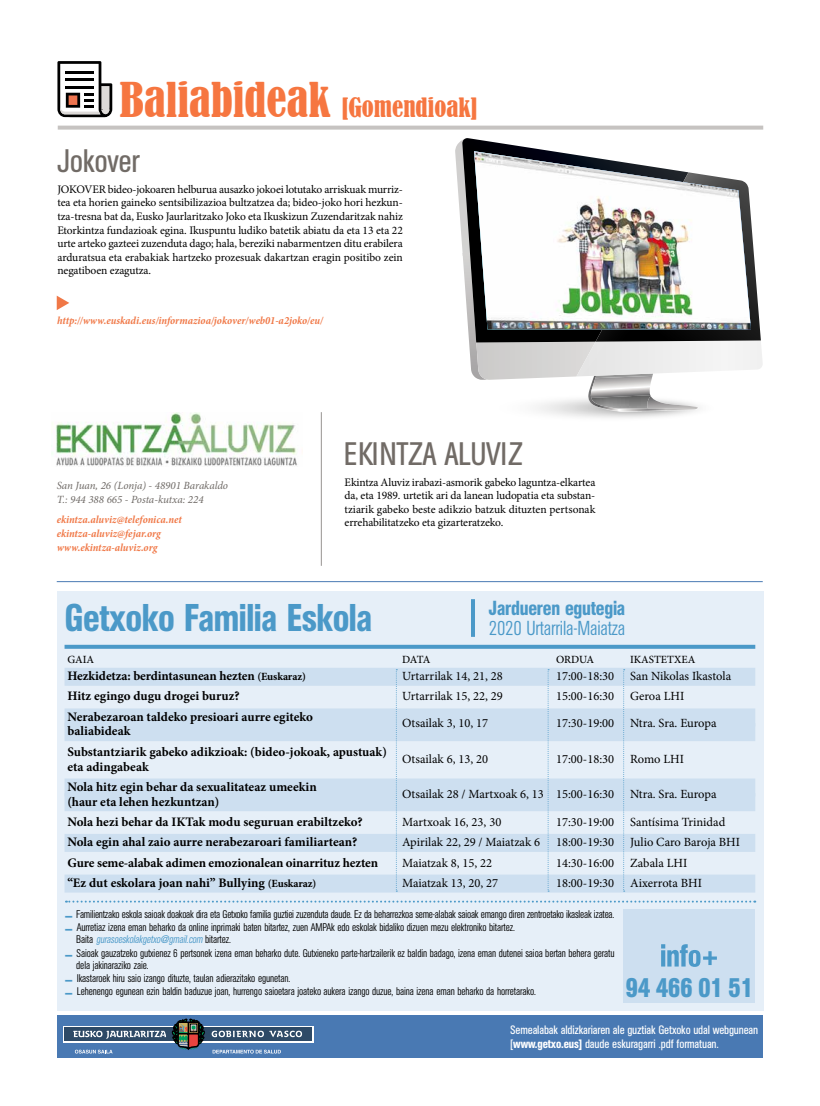
<style>
.page{position:relative;width:820px;height:1106px;background:#fff}
.page>*{position:absolute;margin:0;border:0;box-sizing:border-box;transform-origin:0 0}
.t1{font:500 condensed 38px "AK12";color:#4b99c8}
.t2{font:condensed 32px "AK12";color:#716b66}
.t3{font:700 condensed 27px "AK12";letter-spacing:-.01em;color:#4b99c8;scale:.9 1}
.t4{font:condensed 25px "Bernard";color:#f67640}
.t5{font:300 condensed 20px "AK12";color:#4b99c8}
.t6{font:500 condensed 20px "AK12";color:#4b99c8}
.t7{font:700 13px/14.7px "Minion Pro";color:#000}
.t8{font:12.5px "Minion Pro";color:#000}
.t9{font:condensed 12px/14px "AK12";color:#fff}
.t10{font:11.5px/13.5px "Minion Pro";letter-spacing:-.01em;color:#000;text-align:justify}
.t11{font:300 condensed 11px/12px "AK12";color:#000}
.t12{font:italic 700 condensed 11px/14px "Minion Pro";color:#f07847}
.t13{font:italic 11px/14px "Minion Pro";color:#6f6a66}
.t14{font:500 11px "Minion Pro";letter-spacing:-.005em;color:#000}
.s1{font-size:45px}
.s2{font-size:11px}
.s3{font-weight:700;font-stretch:expanded;color:#4b99c8}
.s4{font-style:italic;color:#4b99c8}
.s5{font-family:"Frutiger";font-weight:400;font-style:italic;color:#4b99c8}
.s6{font-weight:500}
</style>
<div class="page">
<div style="left:57px;top:1015px;width:705px;height:42px;background:#4979b3"></div>
<svg style="left:212px;top:1049px;width:69px;height:4px"></svg>
<svg style="left:75px;top:1049px;width:37px;height:4px"></svg>
<svg style="left:63px;top:1026px;width:250px;height:16px"></svg>
<div style="left:65px;top:1027px;width:247px;height:13px;background:#2e4a67"></div>
<svg style="left:172px;top:1018px;width:33px;height:32px"></svg>
<svg style="left:73px;top:1030px;width:93px;height:8px"></svg>
<svg style="left:211px;top:1030px;width:91px;height:7px"></svg>
<div style="left:57px;top:591px;width:706px;height:419px;background:#e6eff8"></div>
<svg style="left:64px;top:645px;width:691px;height:4px;background:#529dca"></svg>
<hr style="left:471px;top:599px;width:4px;height:38px;background:#4b99c8">
<div style="left:64px;top:667px;width:691px;height:18px;background:#cddff0"></div>
<div style="left:64px;top:708px;width:691px;height:18px;background:#cddff0"></div>
<div style="left:64px;top:723px;width:691px;height:18px;background:#cddff0"></div>
<div style="left:64px;top:778px;width:691px;height:18px;background:#cddff0"></div>
<div style="left:64px;top:793px;width:691px;height:18px;background:#cddff0"></div>
<div style="left:64px;top:834px;width:691px;height:18px;background:#cddff0"></div>
<div style="left:64px;top:874px;width:691px;height:18px;background:#cddff0"></div>
<svg style="left:547px;top:669px;width:2px;height:222px"></svg>
<svg style="left:623px;top:669px;width:1px;height:222px"></svg>
<svg style="left:395px;top:669px;width:2px;height:222px"></svg>
<hr style="left:57px;top:581px;width:705px;height:1px;background:#4979b3">
<svg style="left:58px;top:126px;width:705px;height:4px;background:#cbc8c6"></svg>
<svg style="left:57px;top:61px;width:55px;height:56px"></svg>
<svg style="left:455px;top:140px;width:306px;height:271px"></svg>
<svg style="left:462px;top:138px;width:298px;height:204px"></svg>
<img style="left:576px;top:340px;width:186px;height:36px">
<img style="left:595px;top:172px;width:165px;height:170px">
<img style="left:474px;top:151px;width:276px;height:179px">
<svg style="left:57px;top:296px;width:12px;height:14px"></svg>
<img style="left:52px;top:412px;width:245px;height:54px">
<hr style="left:321px;top:412px;width:1px;height:154px;background:#979492">
<svg style="left:66px;top:900px;width:689px;height:2px"></svg>
<div style="left:623px;top:909px;width:131px;height:93px;background:#cddff0"></div>
<svg style="left:661px;top:944px;width:55px;height:22px"></svg>
<h3 class="t4" style="left:120px;top:93px;width:359px"><span class="s1">Baliabideak</span> [Gomendioak]</h3>
<h2 class="t2" style="left:57px;top:142px;width:84px">Jokover</h2>
<p class="t10" style="left:57px;top:183px;width:347px">JOKOVER bideo-jokoaren helburua ausazko jokoei lotutako arriskuak murriz&shy;tea eta horien gaineko sentsibilizazioa bultzatzea da; bideo-joko hori hezkun&shy;tza-tresna bat da, Eusko Jaurlaritzako Joko eta Ikuskizun Zuzendaritzak nahiz Etorkintza fundazioak egina. Ikuspuntu ludiko batetik abiatu da eta 13 eta 22 urte arteko gazteei zuzenduta dago; hala, bereziki nabarmentzen ditu erabilera arduratsua eta erabakiak hartzeko prozesuak dakartzan eragin positibo zein negatiboen ezagutza.</p>
<p class="t12" style="left:57px;top:313px;width:267px">http://www.euskadi.eus/informazioa/jokover/web01-a2joko/eu/</p>
<p class="t13" style="left:57px;top:478px;width:173px">San Juan, 26 (Lonja) - 48901 Barakaldo<br>T.: 944 388 665 - Posta-kutxa: 224</p>
<p class="t12" style="left:57px;top:512px;width:126px">ekintza.aluviz@telefonica.net ekintza-aluviz@fejar.org www.ekintza-aluviz.org</p>
<h2 class="t2" style="left:344px;top:435px;width:180px">EKINTZA ALUVIZ</h2>
<p class="t10" style="left:344px;top:475px;width:252px">Ekintza Aluviz irabazi-asmorik gabeko laguntza-elkartea da, eta 1989. urtetik ari da lanean ludopatia eta substan&shy;tziarik gabeko beste adikzio batzuk dituzten pertsonak errehabilitatzeko eta gizarteratzeko.</p>
<h3 class="t6" style="left:489px;top:596px;width:138px">Jardueren egutegia</h3>
<h3 class="t5" style="left:489px;top:616px;width:138px">2020 Urtarrila-Maiatza</h3>
<h1 class="t1" style="left:64px;top:596px;width:309px">Getxoko Familia Eskola</h1>
<p class="t14" style="left:67px;top:651px;width:28px">GAIA</p>
<p class="t14" style="left:402px;top:651px;width:30px">DATA</p>
<p class="t14" style="left:555px;top:651px;width:39px">ORDUA</p>
<p class="t14" style="left:629px;top:651px;width:67px">IKASTETXEA</p>
<p class="t7" style="left:67px;top:668px;width:240px">Hezkidetza: berdintasunean hezten <span class="s2">(Euskaraz)</span></p>
<p class="t8" style="left:402px;top:667px;width:102px">Urtarrilak 14, 21, 28</p>
<p class="t8" style="left:555px;top:667px;width:60px">17:00-18:30</p>
<p class="t8" style="left:629px;top:667px;width:103px">San Nikolas Ikastola</p>
<p class="t7" style="left:67px;top:688px;width:174px">Hitz egingo dugu drogei buruz?</p>
<p class="t8" style="left:402px;top:688px;width:102px">Urtarrilak 15, 22, 29</p>
<p class="t8" style="left:555px;top:688px;width:60px">15:00-16:30</p>
<p class="t8" style="left:629px;top:688px;width:56px">Geroa LHI</p>
<p class="t7" style="left:67px;top:709px;width:247px">Nerabezaroan taldeko presioari aurre egiteko baliabideak</p>
<p class="t8" style="left:402px;top:715px;width:87px">Otsailak 3, 10, 17</p>
<p class="t8" style="left:555px;top:715px;width:60px">17:30-19:00</p>
<p class="t8" style="left:629px;top:715px;width:88px">Ntra. Sra. Europa</p>
<p class="t7" style="left:67px;top:744px;width:321px">Substantziarik gabeko adikzioak: (bideo-jokoak, apustuak) eta adingabeak</p>
<p class="t8" style="left:402px;top:750px;width:87px">Otsailak 6, 13, 20</p>
<p class="t8" style="left:555px;top:750px;width:60px">17:00-18:30</p>
<p class="t8" style="left:629px;top:750px;width:55px">Romo LHI</p>
<p class="t7" style="left:67px;top:779px;width:251px">Nola hitz egin behar da sexualitateaz umeekin (haur eta lehen hezkuntzan)</p>
<p class="t8" style="left:402px;top:785px;width:213px">Otsailak 28 / Martxoak 6, 13 15:00-16:30</p>
<p class="t8" style="left:629px;top:785px;width:88px">Ntra. Sra. Europa</p>
<p class="t7" style="left:67px;top:814px;width:297px">Nola hezi behar da IKTak modu seguruan erabiltzeko?</p>
<p class="t8" style="left:402px;top:813px;width:101px">Martxoak 16, 23, 30</p>
<p class="t8" style="left:555px;top:813px;width:60px">17:30-19:00</p>
<p class="t8" style="left:629px;top:813px;width:97px">Santísima Trinidad</p>
<p class="t7" style="left:67px;top:834px;width:291px">Nola egin ahal zaio aurre nerabezaroari familiartean?</p>
<p class="t8" style="left:402px;top:833px;width:139px">Apirilak 22, 29 / Maiatzak 6</p>
<p class="t8" style="left:555px;top:833px;width:60px">18:00-19:30</p>
<p class="t8" style="left:629px;top:833px;width:111px">Julio Caro Baroja BHI</p>
<p class="t7" style="left:67px;top:855px;width:312px">Gure seme-alabak adimen emozionalean oinarrituz hezten</p>
<p class="t8" style="left:402px;top:854px;width:91px">Maiatzak 8, 15, 22</p>
<p class="t8" style="left:555px;top:854px;width:60px">14:30-16:00</p>
<p class="t8" style="left:629px;top:854px;width:59px">Zabala LHI</p>
<p class="t7" style="left:67px;top:875px;width:250px">“Ez dut eskolara joan nahi” Bullying <span class="s2">(Euskaraz)</span></p>
<p class="t8" style="left:402px;top:874px;width:97px">Maiatzak 13, 20, 27</p>
<p class="t8" style="left:555px;top:874px;width:60px">18:00-19:30</p>
<p class="t8" style="left:629px;top:874px;width:73px">Aixerrota BHI</p>
<p class="t11" style="left:65px;top:907px;width:550px"><span class="s3">–</span> Familientzako eskola saioak doakoak dira eta Getxoko familia guztiei zuzenduta daude. Ez da beharrezkoa seme-alabak saioak emango diren zentroetako ikasleak izatea.</p>
<p class="t11" style="left:76px;top:921px;width:440px;text-indent:-11px"><span class="s3">–</span> Aurretiaz izena eman beharko da online inprimaki baten bitartez, zuen AMPAk edo eskolak bidaliko dizuen mezu elektroniko bitartez.<br>B a i t a <span class="s4">gurasoeskolakgetxo</span><span class="s5">@</span><span class="s4">gmail.com</span> b i t a rt e z .</p>
<p class="t11" style="left:76px;top:946px;width:539px;text-indent:-11px"><span class="s3">–</span> Saioak gauzatzeko gutxienez 6 pertsonek izena eman beharko dute. Gutxieneko parte-hartzailerik ez baldin badago, izena eman dutenei saioa bertan behera geratu dela jakinaraziko zaie.</p>
<p class="t11" style="left:65px;top:972px;width:226px"><span class="s3">–</span> Ikastaroek hiru saio izango dituzte, taulan adierazitako egunetan.</p>
<p class="t11" style="left:65px;top:985px;width:472px"><span class="s3">–</span> Lehenengo egunean ezin baldin baduzue joan, hurrengo saioetara joateko aukera izango duzue, baina izena eman beharko da horretarako.</p>
<p class="t9" style="left:510px;top:1022px;width:249px">Semealabak aldizkariaren ale guztiak Getxoko udal webgunean [<span class="s6">www.getxo.eus]</span> daude eskuragarri .pdf formatuan.</p>
<h3 class="t3" style="left:625px;top:971px;width:143px">94 466 01 51</h3>
</div>
